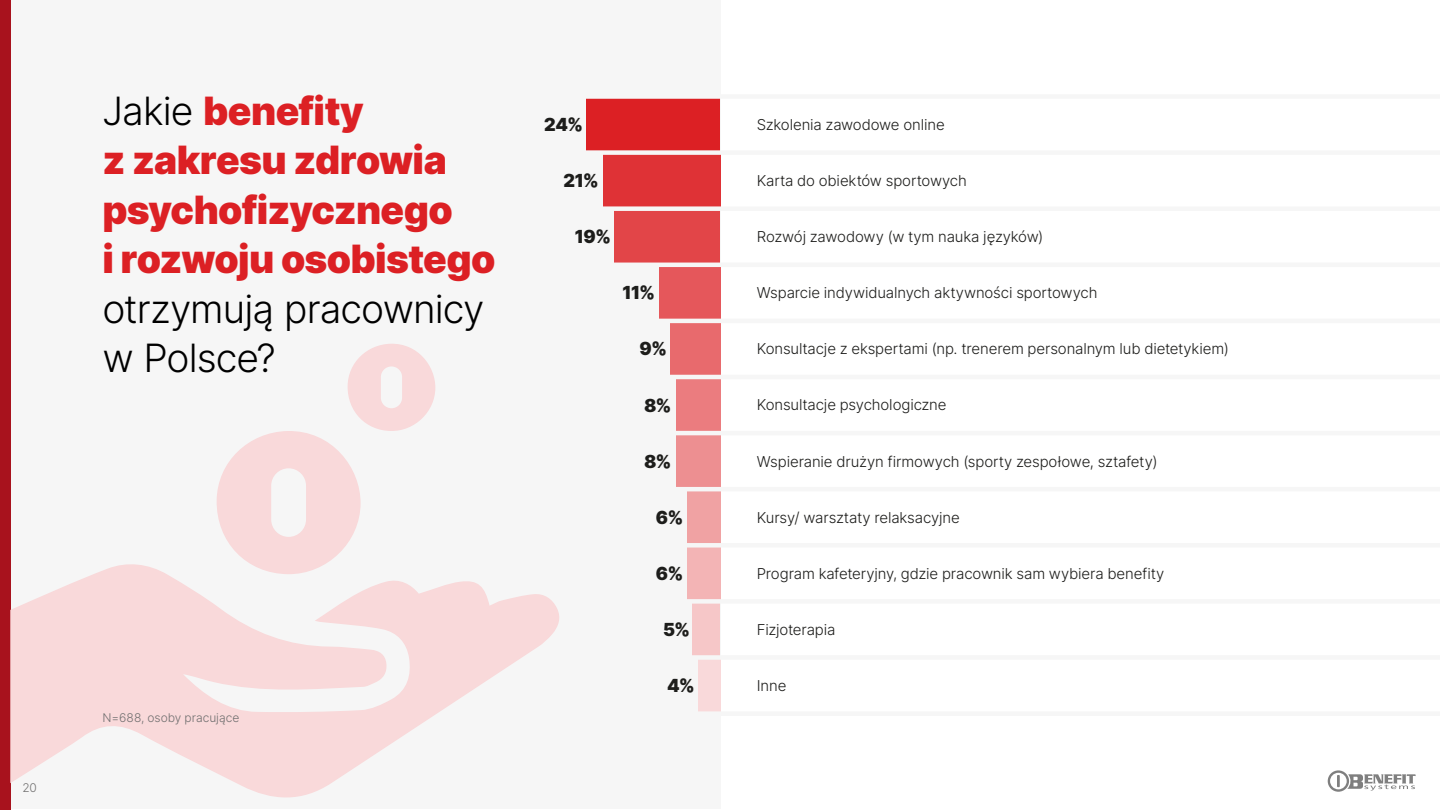
<style>
.page{position:relative;width:1440px;height:810px;background:#fff}
.page>*{position:absolute;margin:0;border:0;box-sizing:border-box;transform-origin:0 0}
.t1{font:900 39px/49.5px "Inter";letter-spacing:-.02em;color:#dc2024}
.t2{font:300 39px/49.5px "Inter";letter-spacing:-.025em;color:#000}
.t3{font:900 18px "Inter";letter-spacing:-.02em;color:#1d1d1b}
.t4{font:300 15px "Inter";letter-spacing:-.01em;color:#1d1d1b}
.t5{font:300 12px "Inter";color:#706f6f}
.s1{font-weight:300;color:#000}
</style>
<div class="page">
<div style="left:0;top:1px;width:721px;height:808px;background:#f6f6f6"></div>
<div style="left:0;top:0;width:10px;height:810px;background:#a8121d"></div>
<svg style="left:1328px;top:770px;width:88px;height:22px"></svg>
<div style="left:698px;top:657px;width:22px;height:57px;background:#f9d9da"></div>
<div style="left:692px;top:601px;width:28px;height:56px;background:#f6c7c8"></div>
<div style="left:687px;top:545px;width:33px;height:56px;background:#f3b4b5"></div>
<div style="left:687px;top:489px;width:33px;height:56px;background:#f0a2a3"></div>
<div style="left:676px;top:433px;width:44px;height:56px;background:#ed8f91"></div>
<div style="left:676px;top:377px;width:44px;height:56px;background:#eb7c7f"></div>
<div style="left:670px;top:321px;width:50px;height:56px;background:#e86a6d"></div>
<div style="left:659px;top:265px;width:61px;height:56px;background:#e5575b"></div>
<div style="left:614px;top:209px;width:106px;height:56px;background:#e24548"></div>
<div style="left:603px;top:153px;width:117px;height:56px;background:#df3236"></div>
<div style="left:587px;top:96px;width:133px;height:57px;background:#dc2024"></div>
<div style="left:545px;top:655px;width:895px;height:5px;background:#f6f6f6"></div>
<div style="left:547px;top:711px;width:893px;height:5px;background:#f6f6f6"></div>
<div style="left:547px;top:599px;width:893px;height:5px;background:#f6f6f6"></div>
<div style="left:547px;top:543px;width:893px;height:5px;background:#f6f6f6"></div>
<hr style="left:547px;top:487px;width:893px;height:4px;background:#f6f6f6">
<hr style="left:547px;top:431px;width:893px;height:4px;background:#f6f6f6">
<hr style="left:547px;top:375px;width:893px;height:4px;background:#f6f6f6">
<hr style="left:547px;top:319px;width:893px;height:4px;background:#f6f6f6">
<hr style="left:547px;top:263px;width:893px;height:4px;background:#f6f6f6">
<div style="left:547px;top:206px;width:893px;height:5px;background:#f6f6f6"></div>
<div style="left:547px;top:150px;width:893px;height:5px;background:#f6f6f6"></div>
<div style="left:547px;top:94px;width:893px;height:5px;background:#f6f6f6"></div>
<svg style="left:10px;top:561px;width:549px;height:242px;fill:#f9d9da"></svg>
<svg style="left:216px;top:344px;width:219px;height:231px"></svg>
<p class="t5" style="left:22px;top:779px;width:16px">20</p>
<h1 class="t1" style="left:102px;top:85px;width:395px"><span class="s1">Jakie</span> benefity<br>z zakresu zdrowia psychofizycznego<br>i rozwoju osobistego</h1>
<h1 class="t2" style="left:102px;top:283px;width:384px">otrzymują pracownicy w Polsce?</h1>
<p class="t5" style="left:102px;top:709px;width:139px">N=688, osoby pracujące</p>
<p class="t3" style="left:544px;top:111px;width:41px">24%</p>
<p class="t4" style="left:757px;top:114px;width:189px">Szkolenia zawodowe online</p>
<p class="t3" style="left:563px;top:167px;width:37px">21%</p>
<p class="t4" style="left:757px;top:170px;width:212px">Karta do obiektów sportowych</p>
<p class="t3" style="left:575px;top:224px;width:38px">19%</p>
<p class="t4" style="left:757px;top:226px;width:288px">Rozwój zawodowy (w tym nauka języków)</p>
<p class="t3" style="left:623px;top:280px;width:34px">11%</p>
<p class="t4" style="left:757px;top:282px;width:342px">Wsparcie indywidualnych aktywności sportowych</p>
<p class="t3" style="left:640px;top:336px;width:29px">9%</p>
<p class="t4" style="left:757px;top:338px;width:474px">Konsultacje z ekspertami (np. trenerem personalnym lub dietetykiem)</p>
<p class="t3" style="left:644px;top:392px;width:29px">8%</p>
<p class="t4" style="left:757px;top:394px;width:191px">Konsultacje psychologiczne</p>
<p class="t3" style="left:644px;top:448px;width:29px">8%</p>
<p class="t4" style="left:757px;top:450px;width:402px">Wspieranie drużyn firmowych (sporty zespołowe, sztafety)</p>
<p class="t3" style="left:656px;top:504px;width:29px">6%</p>
<p class="t4" style="left:757px;top:506px;width:204px">Kursy/ warsztaty relaksacyjne</p>
<p class="t3" style="left:656px;top:560px;width:29px">6%</p>
<p class="t4" style="left:757px;top:562px;width:409px">Program kafeteryjny, gdzie pracownik sam wybiera benefity</p>
<p class="t3" style="left:663px;top:616px;width:29px">5%</p>
<p class="t4" style="left:757px;top:619px;width:80px">Fizjoterapia</p>
<p class="t3" style="left:667px;top:672px;width:29px">4%</p>
<p class="t4" style="left:757px;top:675px;width:31px">Inne</p>
</div>
